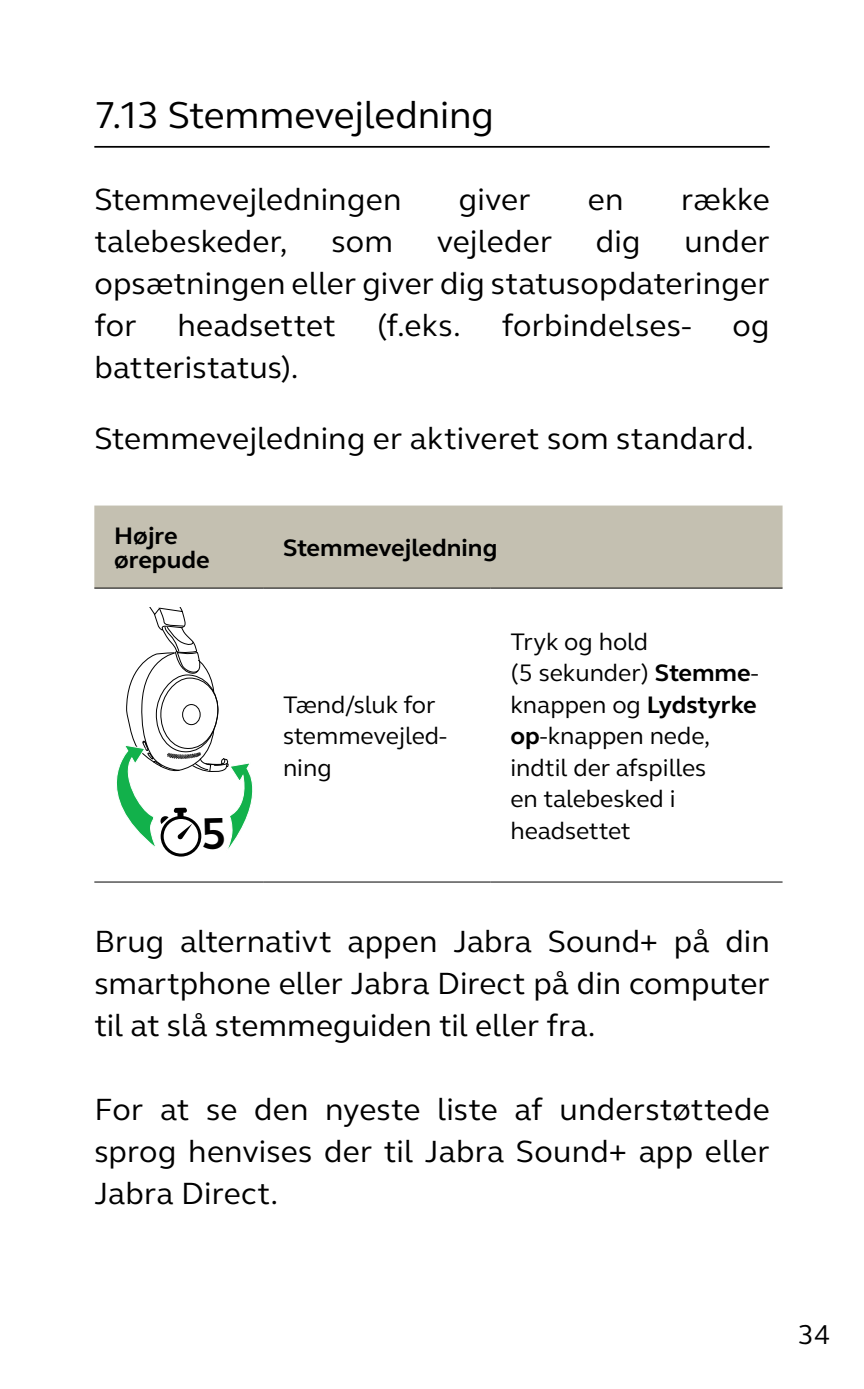
<style>
.page{position:relative;width:864px;height:1389px;background:#fff}
.page>*{position:absolute;margin:0;border:0;box-sizing:border-box;transform-origin:0 0}
.t1{font:38.5px "GN Elliot";letter-spacing:-.005em;color:#000}
.t2{font:31.5px/42px "GN Elliot";letter-spacing:.005em;color:#000;text-align:justify}
.t3{font:28px "GN Elliot";color:#000}
.t4{font:24.5px/31.5px "GN Elliot";color:#000}
.t5{font:700 24.5px/24.5px "GN Elliot";color:#000}
.s1{font-weight:700}
</style>
<div class="page">
<hr style="left:94px;top:146px;width:675px;height:2px;background:#000">
<div style="left:94px;top:506px;width:688px;height:82px;background:#c4c0b1"></div>
<hr style="left:263px;top:588px;width:227px;height:1px;background:#000">
<hr style="left:490px;top:588px;width:292px;height:1px;background:#000">
<hr style="left:94px;top:588px;width:169px;height:1px;background:#000">
<hr style="left:94px;top:881px;width:169px;height:2px;background:#000">
<hr style="left:263px;top:881px;width:227px;height:2px;background:#000">
<hr style="left:490px;top:881px;width:292px;height:2px;background:#000">
<svg style="left:116px;top:608px;width:137px;height:249px"></svg>
<p class="t1" style="left:94px;top:89px;width:401px">7.13 Stemmevejledning</p>
<p class="t2" style="left:94px;top:177px;width:308px">Stemmevejledningen</p>
<p class="t2" style="left:458px;top:177px;width:73px">giver</p>
<p class="t2" style="left:587px;top:177px;width:37px">en</p>
<p class="t2" style="left:680px;top:177px;width:90px">række</p>
<p class="t2" style="left:94px;top:219px;width:195px">talebeskeder,</p>
<p class="t2" style="left:331px;top:219px;width:63px">som</p>
<p class="t2" style="left:436px;top:219px;width:117px">vejleder</p>
<p class="t2" style="left:595px;top:219px;width:46px">dig</p>
<p class="t2" style="left:94px;top:219px;width:676px;text-indent:589px">under opsætningen eller giver dig statusopdateringer for</p>
<p class="t2" style="left:177px;top:303px;width:160px">headsettet</p>
<p class="t2" style="left:376px;top:303px;width:85px">(f.eks.</p>
<p class="t2" style="left:501px;top:303px;width:191px">forbindelses-</p>
<p class="t2" style="left:732px;top:303px;width:39px">og</p>
<p class="t2" style="left:94px;top:345px;width:206px">batteristatus).</p>
<p class="t2" style="left:94px;top:417px;width:661px">Stemmevejledning er aktiveret som standard.</p>
<p class="t5" style="left:114px;top:523px;width:97px">Højre ørepude</p>
<p class="t5" style="left:283px;top:535px;width:216px">Stemmevejledning</p>
<p class="t4" style="left:283px;top:688px;width:165px">Tænd/sluk for stemmevejled&shy;ning</p>
<p class="t4" style="left:510px;top:625px;width:249px">Tryk og hold<br>(5 sekunder) <span class="s1">Stemme&shy;</span>knappen og <span class="s1">Lydstyrke op</span>-knappen nede, indtil der afspilles<br>en talebesked i headsettet</p>
<p class="t2" style="left:94px;top:920px;width:676px">Brug alternativt appen Jabra Sound+ på din smartphone eller Jabra Direct på din computer til at slå stemmeguiden til eller fra.</p>
<p class="t2" style="left:94px;top:1088px;width:676px">For at se den nyeste liste af understøttede sprog henvises der til Jabra Sound+ app eller Jabra Direct.</p>
<p class="t3" style="left:797px;top:1316px;width:34px">34</p>
</div>
